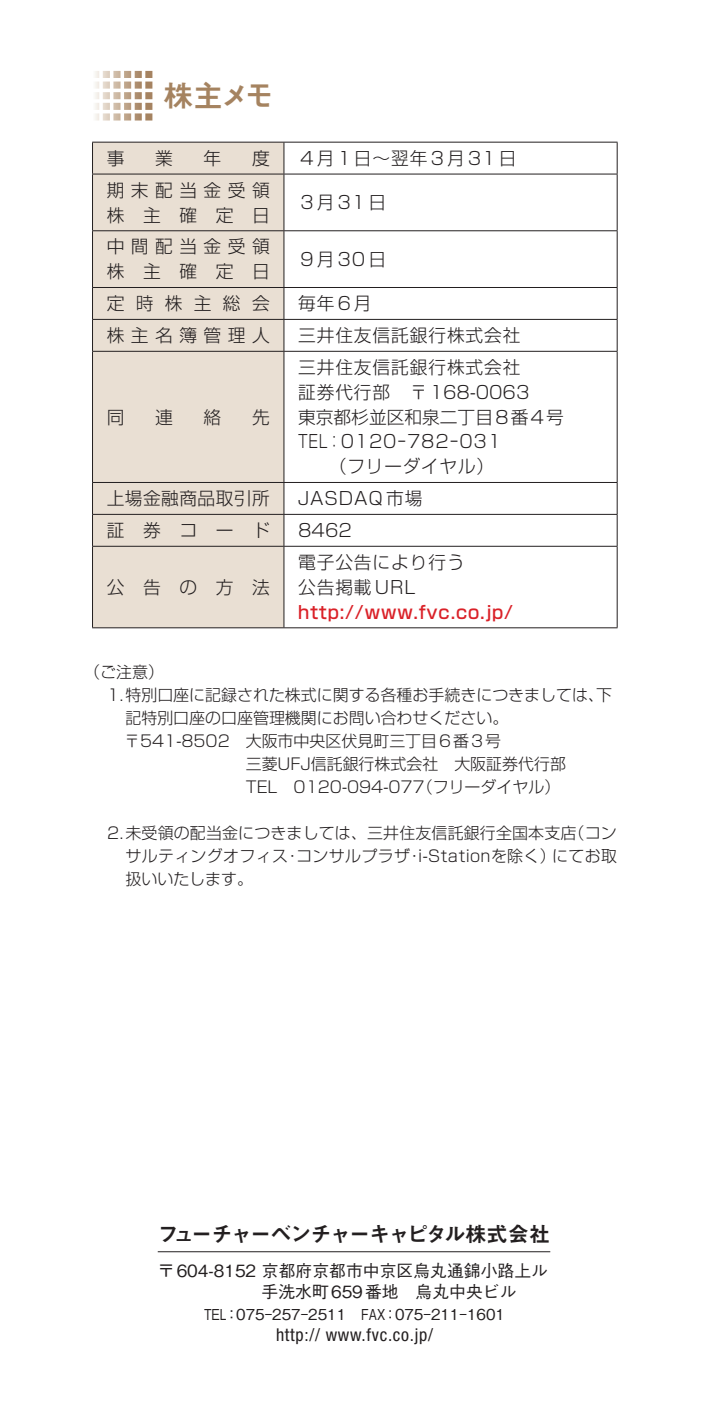
<style>
.page{position:relative;width:709px;height:1418px;background:#fff}
.page>*{position:absolute;margin:0;border:0;box-sizing:border-box;transform-origin:0 0}
.t1{font:30px "Midashi Go Pro MB31";color:#a58360}
.t2{font:21.25px "Midashi Go Pro MB31";letter-spacing:-.085em;color:#231f20}
.t3{font:300 17.75px/24.8px "Shin Go Pro";letter-spacing:.05em;color:#231f20}
.t4{font:300 17.75px/24.8px "Shin Go Pro";letter-spacing:.365em;color:#231f20}
.t5{font:300 17.75px "Shin Go Pro";color:#231f20}
.t6{font:500 17.75px "Shin Go Pro";letter-spacing:.05em;color:#da2128}
.t7{font:condensed 17.75px "Helvetica Neue";letter-spacing:.04em;color:#231f20}
.t8{font:300 17.75px "Shin Go Pro";letter-spacing:.05em;color:#231f20;scale:.8 1}
.t9{font:300 17.75px "Shin Go Pro";letter-spacing:.025em;color:#231f20}
.t10{font:500 16.75px/21.2px "Gothic BBB Pro";color:#231f20}
.t11{font:300 16px/23px "Shin Go Pro";color:#231f20;text-align:justify}
.t12{font:500 15px "Gothic BBB Pro";color:#231f20;scale:.8 1}
</style>
<div class="page">
<div style="left:93px;top:143px;width:190px;height:484px;background:#e9dfd3"></div>
<hr style="left:92px;top:142px;width:192px;height:1px;background:#231f20">
<hr style="left:92px;top:142px;width:1px;height:32px;background:#231f20">
<hr style="left:284px;top:142px;width:333px;height:1px;background:#231f20">
<hr style="left:283px;top:142px;width:1px;height:32px;background:#231f20">
<hr style="left:616px;top:142px;width:1px;height:32px;background:#231f20">
<hr style="left:92px;top:174px;width:192px;height:1px;background:#231f20">
<hr style="left:92px;top:174px;width:1px;height:56px;background:#231f20">
<hr style="left:284px;top:174px;width:333px;height:1px;background:#231f20">
<hr style="left:283px;top:174px;width:1px;height:56px;background:#231f20">
<hr style="left:616px;top:174px;width:1px;height:56px;background:#231f20">
<hr style="left:92px;top:230px;width:192px;height:1px;background:#231f20">
<hr style="left:92px;top:231px;width:1px;height:56px;background:#231f20">
<hr style="left:284px;top:230px;width:333px;height:1px;background:#231f20">
<hr style="left:283px;top:231px;width:1px;height:56px;background:#231f20">
<hr style="left:616px;top:231px;width:1px;height:56px;background:#231f20">
<hr style="left:92px;top:287px;width:192px;height:1px;background:#231f20">
<hr style="left:92px;top:288px;width:1px;height:31px;background:#231f20">
<hr style="left:284px;top:287px;width:333px;height:1px;background:#231f20">
<hr style="left:283px;top:288px;width:1px;height:31px;background:#231f20">
<hr style="left:616px;top:288px;width:1px;height:31px;background:#231f20">
<hr style="left:92px;top:319px;width:192px;height:1px;background:#231f20">
<hr style="left:92px;top:320px;width:1px;height:31px;background:#231f20">
<hr style="left:284px;top:319px;width:333px;height:1px;background:#231f20">
<hr style="left:283px;top:320px;width:1px;height:31px;background:#231f20">
<hr style="left:616px;top:320px;width:1px;height:31px;background:#231f20">
<hr style="left:92px;top:351px;width:192px;height:1px;background:#231f20">
<hr style="left:92px;top:351px;width:1px;height:131px;background:#231f20">
<hr style="left:284px;top:351px;width:333px;height:1px;background:#231f20">
<hr style="left:283px;top:351px;width:1px;height:131px;background:#231f20">
<hr style="left:616px;top:351px;width:1px;height:131px;background:#231f20">
<hr style="left:92px;top:482px;width:192px;height:1px;background:#231f20">
<hr style="left:92px;top:483px;width:1px;height:31px;background:#231f20">
<hr style="left:284px;top:482px;width:333px;height:1px;background:#231f20">
<hr style="left:283px;top:483px;width:1px;height:31px;background:#231f20">
<hr style="left:616px;top:483px;width:1px;height:31px;background:#231f20">
<hr style="left:92px;top:514px;width:192px;height:1px;background:#231f20">
<hr style="left:92px;top:514px;width:1px;height:32px;background:#231f20">
<hr style="left:284px;top:514px;width:333px;height:1px;background:#231f20">
<hr style="left:283px;top:514px;width:1px;height:32px;background:#231f20">
<hr style="left:616px;top:514px;width:1px;height:32px;background:#231f20">
<hr style="left:92px;top:546px;width:192px;height:1px;background:#231f20">
<hr style="left:92px;top:546px;width:1px;height:81px;background:#231f20">
<hr style="left:284px;top:546px;width:333px;height:1px;background:#231f20">
<hr style="left:283px;top:546px;width:1px;height:81px;background:#231f20">
<hr style="left:616px;top:546px;width:1px;height:81px;background:#231f20">
<hr style="left:92px;top:627px;width:192px;height:1px;background:#231f20">
<hr style="left:284px;top:627px;width:333px;height:1px;background:#231f20">
<hr style="left:158px;top:1251px;width:392px;height:1px;background:#231f20">
<svg style="left:95px;top:71px;width:57px;height:49px"></svg>
<h1 class="t1" style="left:163px;top:72px;width:113px">株主メモ</h1>
<p class="t3" style="left:107px;top:143px;width:19px">事</p>
<p class="t3" style="left:155px;top:143px;width:19px">業</p>
<p class="t3" style="left:203px;top:143px;width:19px">年</p>
<p class="t3" style="left:252px;top:143px;width:19px">度</p>
<p class="t3" style="left:298px;top:143px;width:220px">４月１日〜翌年３月31日</p>
<p class="t4" style="left:107px;top:175px;width:165px">期末配当金受領株主確定日</p>
<p class="t3" style="left:298px;top:188px;width:90px">３月31日</p>
<p class="t4" style="left:107px;top:232px;width:165px">中間配当金受領株主確定日</p>
<p class="t3" style="left:298px;top:244px;width:90px">９月30日</p>
<p class="t3" style="left:107px;top:289px;width:164px">定時株主総会</p>
<p class="t3" style="left:298px;top:289px;width:75px">毎年６月</p>
<p class="t4" style="left:107px;top:321px;width:165px">株主名簿管理人</p>
<p class="t3" style="left:298px;top:321px;width:224px">三井住友信託銀行株式会社</p>
<p class="t3" style="left:107px;top:402px;width:19px">同</p>
<p class="t3" style="left:155px;top:402px;width:19px">連</p>
<p class="t3" style="left:203px;top:402px;width:19px">絡</p>
<p class="t3" style="left:252px;top:402px;width:19px">先</p>
<p class="t3" style="left:298px;top:353px;width:224px">三井住友信託銀行株式会社</p>
<p class="t5" style="left:298px;top:377px;width:233px">証券代行部　〒168-0063</p>
<p class="t5" style="left:298px;top:402px;width:267px">東京都杉並区和泉二丁目８番４号</p>
<p class="t8" style="left:298px;top:427px;width:255px">TEL：0120ｰ782ｰ031</p>
<p class="t3" style="left:329px;top:452px;width:166px">（フリーダイヤル）</p>
<p class="t9" style="left:107px;top:484px;width:164px">上場金融商品取引所</p>
<p class="t3" style="left:298px;top:484px;width:126px">JASDAQ市場</p>
<p class="t3" style="left:107px;top:516px;width:164px">証券コード</p>
<p class="t3" style="left:298px;top:516px;width:55px">8462</p>
<p class="t3" style="left:107px;top:572px;width:164px">公告の方法</p>
<p class="t3" style="left:298px;top:547px;width:168px">電子公告により行う公告掲載URL</p>
<p class="t6" style="left:298px;top:597px;width:216px">http://www.fvc.co.jp/</p>
<p class="t11" style="left:84px;top:658px;width:81px">（ご注意）</p>
<p class="t11" style="left:107px;top:681px;width:506px">1.特別口座に記録された株式に関する各種お手続きにつきましては、下</p>
<p class="t11" style="left:125px;top:704px;width:384px">記特別口座の口座管理機関にお問い合わせください。</p>
<p class="t11" style="left:124px;top:727px;width:378px">〒541-8502　大阪市中央区伏見町三丁目６番３号</p>
<p class="t11" style="left:246px;top:750px;width:322px">三菱UFJ信託銀行株式会社　大阪証券代行部</p>
<p class="t11" style="left:246px;top:773px;width:316px">TEL　0120-094-077（フリーダイヤル）</p>
<p class="t11" style="left:125px;top:819px;width:493px;text-indent:-18px">2.未受領の配当金につきましては、三井住友信託銀行全国本支店（コンサルティングオフィス・コンサルプラザ・i-Stationを除く）にてお取扱いいたします。</p>
<h2 class="t2" style="left:158px;top:1216px;width:394px">フューチャーベンチャーキャピタル株式会社</h2>
<p class="t10" style="left:261px;top:1258px;width:288px;text-indent:-104px">〒604-8152 京都府京都市中京区烏丸通錦小路上ル手洗水町659番地　烏丸中央ビル</p>
<p class="t12" style="left:204px;top:1301px;width:378px">TEL：075-257-2511　FAX：075-211-1601</p>
<p class="t7" style="left:276px;top:1324px;width:158px">http:// www.fvc.co.jp/</p>
</div>
